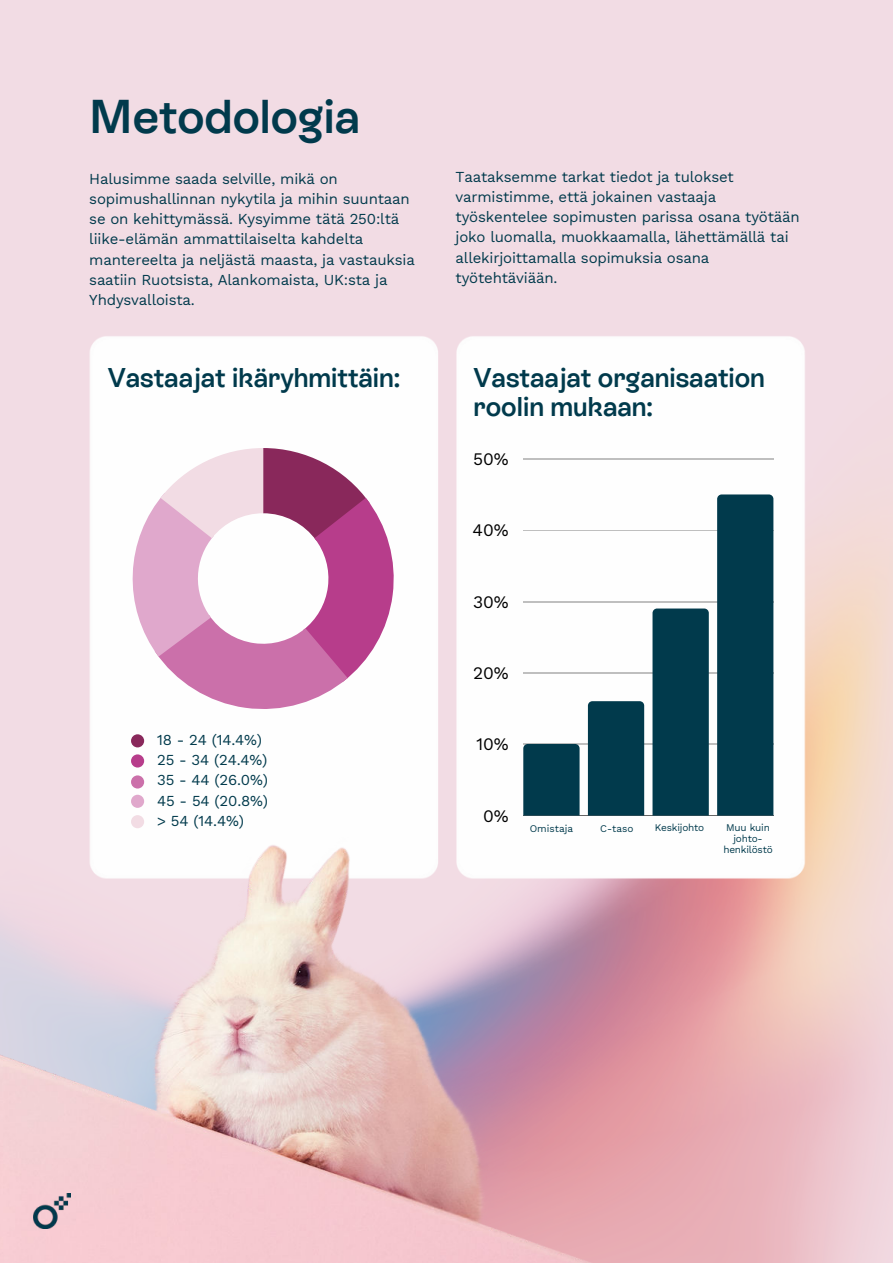
<style>
.page{position:relative;width:893px;height:1264px;background:#fff}
.page>*{position:absolute;margin:0;border:0;box-sizing:border-box;transform-origin:0 0}
.t1{font:600 47.25px "ES Rebond Grotesque";color:#013a4c}
.t2{font:600 27px/29.2px "ES Rebond Grotesque";color:#013a4c}
.t3{font:17.25px "Work Sans";color:#000}
.t4{font:15px/20.2px "Work Sans";letter-spacing:-.01em;color:#013a4c}
.t5{font:10.05px/10.9px "Work Sans";letter-spacing:-.02em;color:#013a4c;text-align:center}
.t6{font:10.05px "Work Sans";color:#013a4c}
</style>
<div class="page">
<img style="left:0;top:1px;width:892px;height:830px">
<svg style="left:133px;top:448px;width:260px;height:261px"></svg>
<hr style="left:523px;top:459px;width:250px;height:1px;background:#000">
<hr style="left:523px;top:530px;width:250px;height:1px;background:#000">
<hr style="left:523px;top:601px;width:250px;height:1px;background:#000">
<hr style="left:523px;top:672px;width:250px;height:1px;background:#000">
<hr style="left:523px;top:744px;width:250px;height:1px;background:#000">
<hr style="left:523px;top:815px;width:250px;height:1px;background:#000">
<svg style="left:523px;top:744px;width:56px;height:4px"></svg>
<svg style="left:588px;top:701px;width:56px;height:4px"></svg>
<div style="left:652px;top:608px;width:56px;height:207px;background:#013a4c"></div>
<svg style="left:717px;top:494px;width:56px;height:321px;background:#043c4e"></svg>
<img style="left:0;top:831px;width:892px;height:431px">
<div style="left:131px;top:734px;width:13px;height:13px;background:#89285b;border-radius:50%"></div>
<div style="left:131px;top:754px;width:13px;height:13px;background:#b73d8b;border-radius:50%"></div>
<div style="left:131px;top:775px;width:13px;height:13px;background:#cb70aa;border-radius:50%"></div>
<div style="left:131px;top:794px;width:13px;height:13px;background:#e0a8cc;border-radius:50%"></div>
<div style="left:131px;top:815px;width:13px;height:13px;background:#f2dce4;border-radius:50%"></div>
<img style="left:34px;top:1193px;width:37px;height:35px">
<h1 class="t1" style="left:89px;top:84px;width:272px">Metodologia</h1>
<p class="t4" style="left:89px;top:168px;width:327px">Halusimme saada selville, mikä on sopimushallinnan nykytila ja mihin suuntaan se on kehittymässä. Kysyimme tätä 250:ltä liike-elämän ammattilaiselta kahdelta mantereelta ja neljästä maasta, ja vastauksia saatiin Ruotsista, Alankomaista, UK:sta ja Yhdysvalloista.</p>
<p class="t4" style="left:455px;top:166px;width:346px">Taataksemme tarkat tiedot ja tulokset varmistimme, että jokainen vastaaja työskentelee sopimusten parissa osana työtään joko luomalla, muokkaamalla, lähettämällä tai allekirjoittamalla sopimuksia osana työtehtäviään.</p>
<h2 class="t2" style="left:108px;top:362px;width:294px">Vastaajat ikäryhmittäin:</h2>
<h2 class="t2" style="left:473px;top:362px;width:293px">Vastaajat organisaation roolin mukaan:</h2>
<p class="t3" style="left:473px;top:446px;width:37px">50%</p>
<p class="t3" style="left:472px;top:517px;width:38px">40%</p>
<p class="t3" style="left:473px;top:588px;width:37px">30%</p>
<p class="t4" style="left:157px;top:729px;width:112px">18 - 24 (14.4%)<br>25 - 34 (24.4%)<br>35 - 44 (26.0%)<br>45 - 54 (20.8%) &gt; 54 (14.4%)</p>
<p class="t3" style="left:473px;top:660px;width:37px">20%</p>
<p class="t3" style="left:476px;top:731px;width:34px">10%</p>
<p class="t3" style="left:483px;top:802px;width:27px">0%</p>
<p class="t6" style="left:529px;top:820px;width:45px">Omistaja</p>
<p class="t5" style="left:600px;top:822px;width:35px">C-taso</p>
<p class="t5" style="left:723px;top:822px;width:51px">Muu kuin johto&shy;henkilöstö</p>
<p class="t5" style="left:654px;top:822px;width:51px">Keskijohto</p>
</div>
